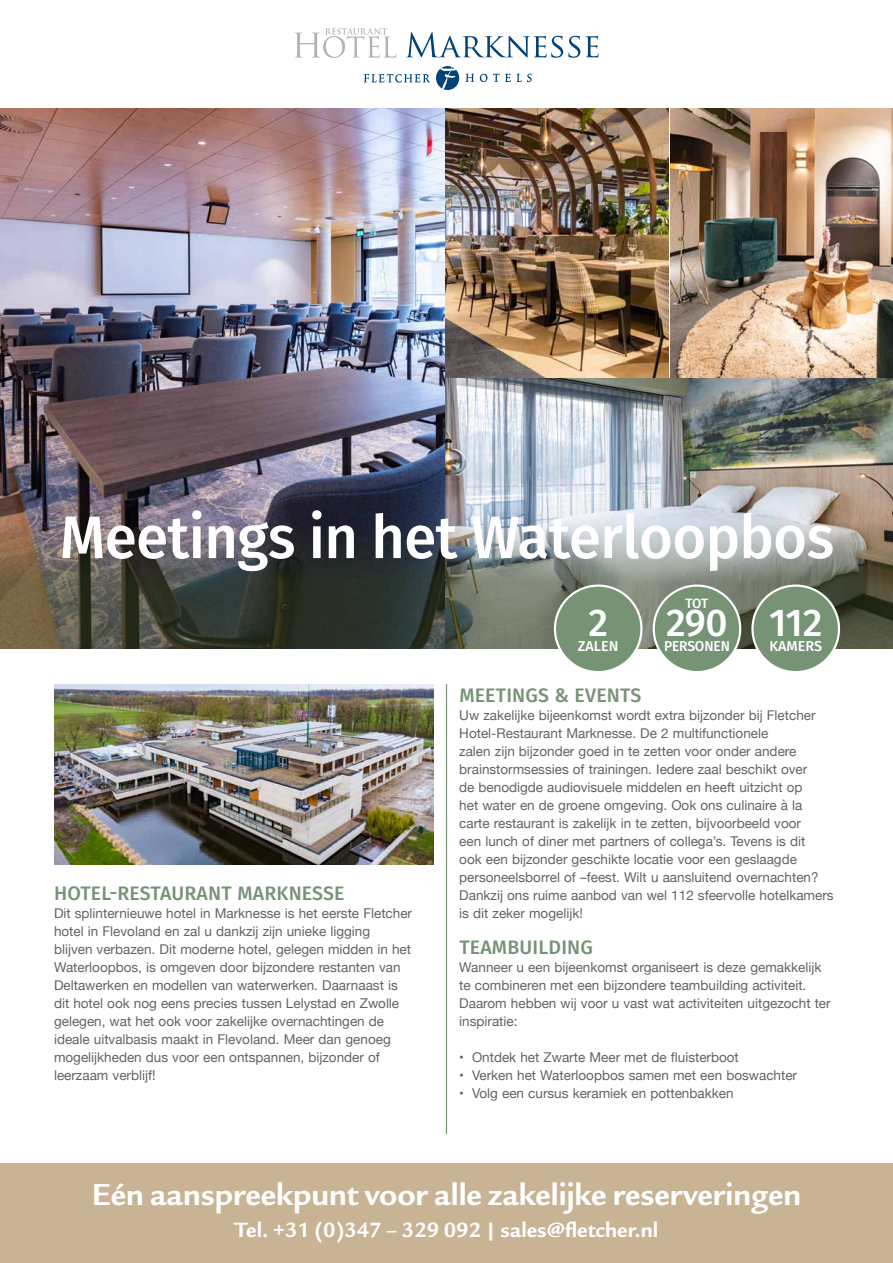
<style>
.page{position:relative;width:893px;height:1263px;background:#fff}
.page>*{position:absolute;margin:0;border:0;box-sizing:border-box;transform-origin:0 0}
.t1{font:500 60px "Fira Sans";letter-spacing:-.01em;color:#fff}
.t2{font:500 38.7px "Fira Sans";letter-spacing:-.015em;color:#fff}
.t3{font:700 33px "Legacy Sans ITC Std";color:#fff}
.t4{font:700 22.5px "Legacy Sans ITC Std";color:#fff}
.t5{font:500 19.5px "Fira Sans";letter-spacing:.01em;color:#779376}
.t6{font:500 14.4px "Fira Sans";letter-spacing:-.005em;color:#fff}
.t7{font:500 14.4px "Fira Sans";letter-spacing:-.005em;color:#fff;scale:.96 1}
.t8{font:13.5px/18px "Helvetica Neue";color:#646363}
.t9{font:500 13.5px "Fira Sans";color:#fff}
</style>
<div class="page">
<img style="left:446px;top:108px;width:223px;height:269px">
<img style="left:446px;top:379px;width:447px;height:143px">
<img style="left:670px;top:108px;width:223px;height:269px">
<img style="left:0;top:108px;width:444px;height:414px">
<img style="left:54px;top:685px;width:380px;height:179px">
<hr style="left:446px;top:684px;width:1px;height:450px;background:#779376">
<img style="left:0;top:522px;width:893px;height:126px">
<div style="left:752px;top:586px;width:87px;height:86px;background:#779376;border-radius:50%"></div>
<div style="left:751px;top:584px;width:89px;height:89px;border:2px solid #fff;border-radius:50%"></div>
<div style="left:555px;top:586px;width:86px;height:86px;background:#779376;border-radius:50%"></div>
<div style="left:554px;top:584px;width:88px;height:89px;border:2px solid #fff;border-radius:50%"></div>
<div style="left:654px;top:586px;width:86px;height:86px;background:#779376;border-radius:50%"></div>
<div style="left:653px;top:584px;width:88px;height:89px;border:2px solid #fff;border-radius:50%"></div>
<svg style="left:436px;top:66px;width:23px;height:24px"></svg>
<svg style="left:364px;top:74px;width:66px;height:9px"></svg>
<svg style="left:465px;top:74px;width:9px;height:8px"></svg>
<svg style="left:480px;top:74px;width:7px;height:8px"></svg>
<svg style="left:493px;top:73px;width:39px;height:9px"></svg>
<svg style="left:294px;top:28px;width:102px;height:30px"></svg>
<svg style="left:406px;top:32px;width:193px;height:26px"></svg>
<div style="left:0;top:1163px;width:893px;height:100px;background:#c8b395"></div>
<h1 class="t1" style="left:60px;top:489px;width:776px">Meetings in het Waterloopbos</h1>
<h3 class="t5" style="left:54px;top:878px;width:292px">HOTEL-RESTAURANT MARKNESSE</h3>
<p class="t8" style="left:54px;top:905px;width:360px">Dit splinternieuwe hotel in Marknesse is het eerste Fletcher hotel in Flevoland en zal u dankzij zijn unieke ligging<br>blijven verbazen. Dit moderne hotel, gelegen midden in het Waterloopbos, is omgeven door bijzondere restanten van Deltawerken en modellen van waterwerken. Daarnaast is dit hotel ook nog eens precies tussen Lelystad en Zwolle gelegen, wat het ook voor zakelijke overnachtingen de ideale uitvalbasis maakt in Flevoland. Meer dan genoeg mogelijkheden dus voor een ontspannen, bijzonder of leerzaam verblijf!</p>
<h2 class="t2" style="left:588px;top:592px;width:21px">2</h2>
<p class="t6" style="left:578px;top:634px;width:42px">ZALEN</p>
<p class="t9" style="left:686px;top:592px;width:24px">TOT</p>
<h2 class="t2" style="left:666px;top:592px;width:63px">290</h2>
<p class="t7" style="left:664px;top:634px;width:70px">PERSONEN</p>
<h2 class="t2" style="left:769px;top:592px;width:55px">112</h2>
<p class="t6" style="left:769px;top:634px;width:54px">KAMERS</p>
<h3 class="t5" style="left:459px;top:680px;width:183px">MEETINGS &amp; EVENTS</h3>
<p class="t8" style="left:459px;top:707px;width:376px">Uw zakelijke bijeenkomst wordt extra bijzonder bij Fletcher Hotel-Restaurant Marknesse. De 2 multifunctionele<br>zalen zijn bijzonder goed in te zetten voor onder andere brainstormsessies of trainingen. Iedere zaal beschikt over<br>de benodigde audiovisuele middelen en heeft uitzicht op<br>het water en de groene omgeving. Ook ons culinaire à la carte restaurant is zakelijk in te zetten, bijvoorbeeld voor<br>een lunch of diner met partners of collega’s. Tevens is dit<br>ook een bijzonder geschikte locatie voor een geslaagde personeelsborrel of –feest. Wilt u aansluitend overnachten?<br>Dankzij ons ruime aanbod van wel 112 sfeervolle hotelkamers is dit zeker mogelijk!</p>
<h3 class="t5" style="left:459px;top:932px;width:135px">TEAMBUILDING</h3>
<p class="t8" style="left:459px;top:959px;width:373px">Wanneer u een bijeenkomst organiseert is deze gemakkelijk te combineren met een bijzondere teambuilding activiteit.<br>Daarom hebben wij voor u vast wat activiteiten uitgezocht ter inspiratie:</p>
<p class="t8" style="left:459px;top:1049px;width:281px">• Ontdek het Zwarte Meer met de fluisterboot</p>
<p class="t8" style="left:459px;top:1067px;width:339px">• Verken het Waterloopbos samen met een boswachter</p>
<p class="t8" style="left:459px;top:1085px;width:276px">• Volg een cursus keramiek en pottenbakken</p>
<h3 class="t3" style="left:92px;top:1176px;width:711px">Eén aanspreekpunt voor alle zakelijke reserveringen</h3>
<h3 class="t4" style="left:235px;top:1217px;width:425px">Tel. +31 (0)347 – 329 092 | sales@fletcher.nl</h3>
</div>
